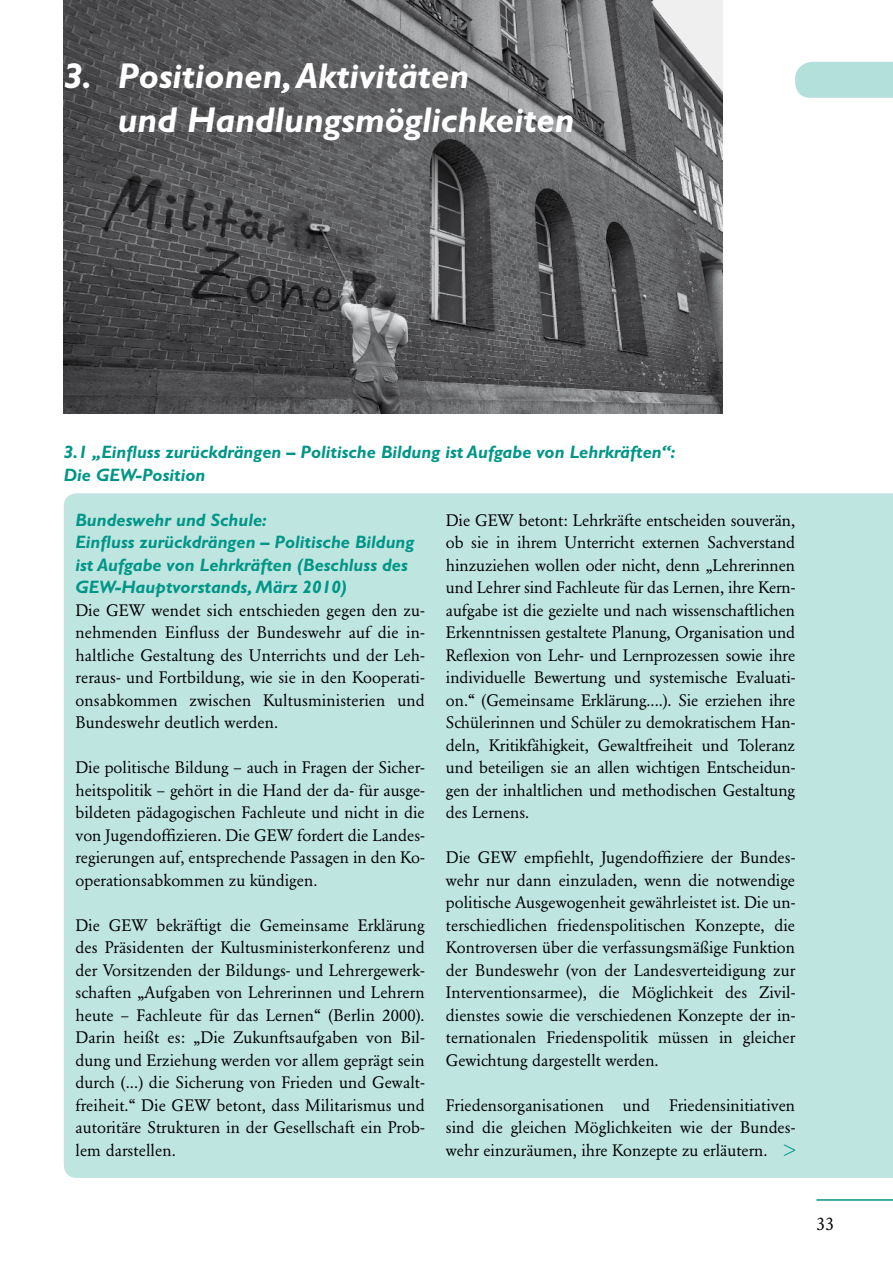
<style>
.page{position:relative;width:893px;height:1263px;background:#fff}
.page>*{position:absolute;margin:0;border:0;box-sizing:border-box;transform-origin:0 0}
.t1{font:italic 700 36px/43.2px "Gill Sans Std";color:#fff}
.t2{font:italic 700 18px/22.5px "Gill Sans Std";color:#009687}
.t3{font:18px "Garamond BE";color:#000}
.t4{font:16.5px/22.5px "Garamond BE";color:#000;text-align:justify}
.s1{color:#009687}
</style>
<div class="page">
<svg style="left:795px;top:64px;width:98px;height:34px"></svg>
<img style="left:64px;top:0;width:659px;height:413px">
<hr style="left:816px;top:1199px;width:77px;height:2px;background:#009687">
<div style="left:812px;top:62px;width:81px;height:34px;background:#b3e0db"></div>
<div style="left:64px;top:493px;width:829px;height:685px;background:#bfe5e1"></div>
<h1 class="t1" style="left:118px;top:55px;width:458px;text-indent:-54px">3. Positionen, Aktivitäten<br>und Handlungsmöglichkeiten</h1>
<p class="t2" style="left:64px;top:441px;width:613px">3.1 „Einfluss zurückdrängen – Politische Bildung ist Aufgabe von Lehrkräften“:<br>Die GEW-Position</p>
<p class="t2" style="left:75px;top:508px;width:340px">Bundeswehr und Schule:<br>Einfluss zurückdrängen – Politische Bildung ist Aufgabe von Lehrkräften (Beschluss des GEW-Hauptvorstands, März 2010)</p>
<p class="t4" style="left:75px;top:599px;width:351px">Die GEW wendet sich entschieden gegen den zu&shy;nehmenden Einfluss der Bundeswehr auf die in&shy;haltliche Gestaltung des Unterrichts und der Leh&shy;reraus- und Fortbildung, wie sie in den Kooperati&shy;onsabkommen zwischen Kultusministerien und Bundeswehr deutlich werden.</p>
<p class="t4" style="left:75px;top:756px;width:351px">Die politische Bildung – auch in Fragen der Sicher&shy;heitspolitik – gehört in die Hand der da- für ausge&shy;bildeten pädagogischen Fachleute und nicht in die von Jugendoffizieren. Die GEW fordert die Landes&shy;regierungen auf, entsprechende Passagen in den Ko&shy;operationsabkommen zu kündigen.</p>
<p class="t4" style="left:75px;top:914px;width:351px">Die GEW bekräftigt die Gemeinsame Erklärung des Präsidenten der Kultusministerkonferenz und der Vorsitzenden der Bildungs- und Lehrergewerk&shy;schaften „Aufgaben von Lehrerinnen und Lehrern heute – Fachleute für das Lernen“ (Berlin 2000).<br>Darin heißt es: „Die Zukunftsaufgaben von Bil&shy;dung und Erziehung werden vor allem geprägt sein durch (...) die Sicherung von Frieden und Gewalt&shy;freiheit.“ Die GEW betont, dass Militarismus und autoritäre Strukturen in der Gesellschaft ein Prob&shy;lem darstellen.</p>
<p class="t4" style="left:446px;top:509px;width:351px">Die GEW betont: Lehrkräfte entscheiden souverän, ob sie in ihrem Unterricht externen Sachverstand hinzuziehen wollen oder nicht, denn „Lehrerinnen und Lehrer sind Fachleute für das Lernen, ihre Kern&shy;aufgabe ist die gezielte und nach wissenschaftlichen Erkenntnissen gestaltete Planung, Organisation und Reflexion von Lehr- und Lernprozessen sowie ihre individuelle Bewertung und systemische Evaluati&shy;on.“ (Gemeinsame Erklärung....). Sie erziehen ihre Schülerinnen und Schüler zu demokratischem Han&shy;deln, Kritikfähigkeit, Gewaltfreiheit und Toleranz und beteiligen sie an allen wichtigen Entscheidun&shy;gen der inhaltlichen und methodischen Gestaltung des Lernens.</p>
<p class="t4" style="left:446px;top:846px;width:351px">Die GEW empfiehlt, Jugendoffiziere der Bundes&shy;wehr nur dann einzuladen, wenn die notwendige politische Ausgewogenheit gewährleistet ist. Die un&shy;terschiedlichen friedenspolitischen Konzepte, die Kontroversen über die verfassungsmäßige Funktion der Bundeswehr (von der Landesverteidigung zur Interventionsarmee), die Möglichkeit des Zivil&shy;dienstes sowie die verschiedenen Konzepte der in&shy;ternationalen Friedenspolitik müssen in gleicher Gewichtung dargestellt werden.</p>
<p class="t4" style="left:446px;top:1094px;width:351px">Friedensorganisationen und Friedensinitiativen sind die gleichen Möglichkeiten wie der Bundes&shy;wehr einzuräumen, ihre Konzepte zu erläutern. <span class="s1">&gt;</span></p>
<p class="t3" style="left:816px;top:1213px;width:19px">33</p>
</div>
